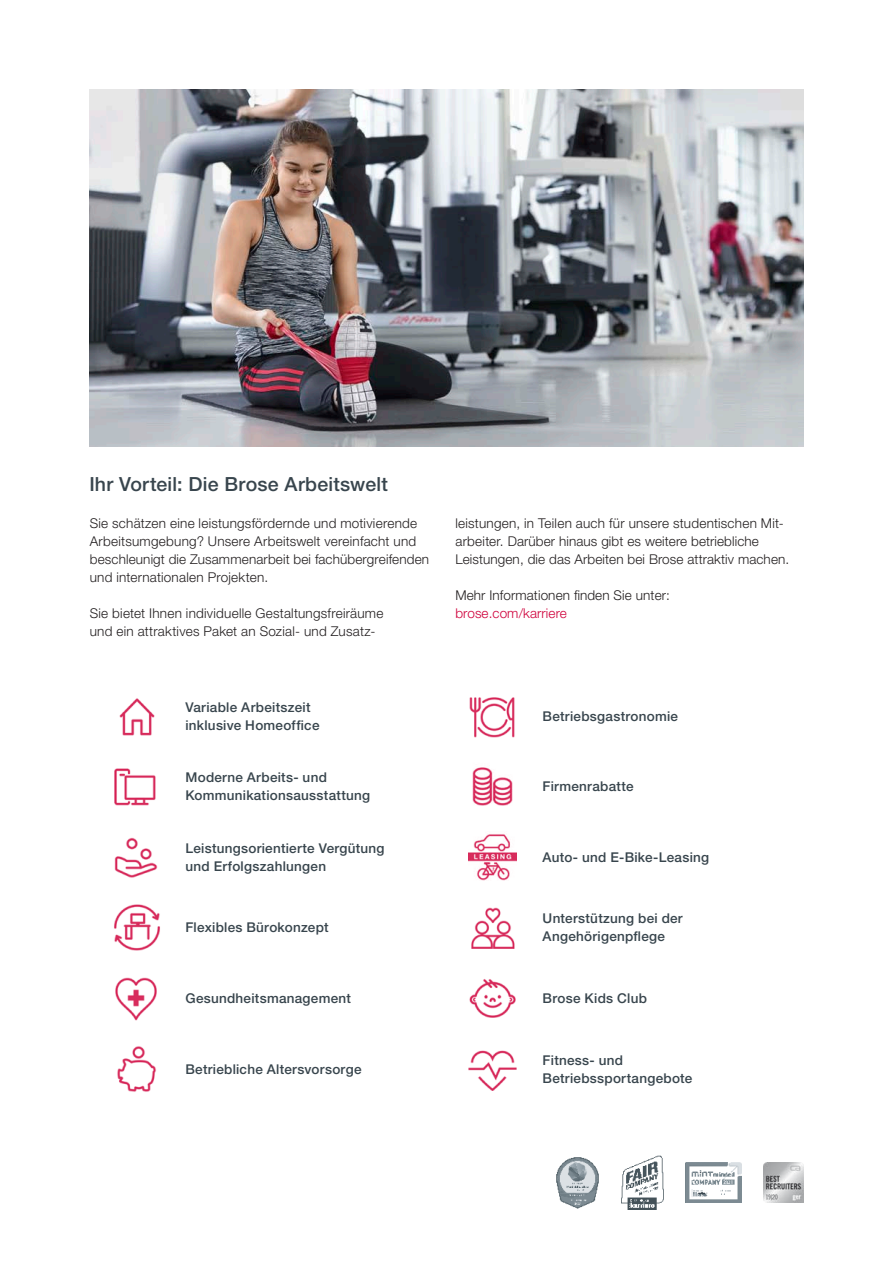
<style>
.page{position:relative;width:893px;height:1263px;background:#fff}
.page>*{position:absolute;margin:0;border:0;box-sizing:border-box;transform-origin:0 0}
.t1{font:500 19.5px "Helvetica Neue LT Pro";letter-spacing:.01em;color:#38454d}
.t2{font:300 13.5px/18px "Helvetica Neue LT Pro";letter-spacing:.015em;color:#231f20}
.t3{font:500 13.5px/18px "Helvetica Neue LT Pro";letter-spacing:.02em;color:#38454d}
.t4{font:300 13.5px "Helvetica Neue LT Pro";letter-spacing:.01em;color:#cf013b}
</style>
<div class="page">
<img style="left:556px;top:1157px;width:43px;height:52px">
<img style="left:622px;top:1156px;width:41px;height:53px">
<img style="left:763px;top:1162px;width:41px;height:41px">
<img style="left:686px;top:1162px;width:55px;height:41px">
<img style="left:89px;top:89px;width:715px;height:357px">
<img style="left:119px;top:698px;width:36px;height:37px">
<img style="left:469px;top:697px;width:46px;height:40px">
<img style="left:114px;top:768px;width:42px;height:37px">
<img style="left:472px;top:767px;width:41px;height:39px">
<img style="left:114px;top:837px;width:44px;height:41px">
<img style="left:469px;top:834px;width:47px;height:47px">
<img style="left:114px;top:904px;width:46px;height:47px">
<img style="left:471px;top:907px;width:44px;height:41px">
<img style="left:115px;top:977px;width:42px;height:44px">
<img style="left:469px;top:979px;width:47px;height:39px">
<img style="left:117px;top:1046px;width:39px;height:46px">
<img style="left:469px;top:1050px;width:47px;height:40px">
<h1 class="t1" style="left:89px;top:472px;width:300px">Ihr Vorteil: Die Brose Arbeitswelt</h1>
<p class="t2" style="left:90px;top:514px;width:341px">Sie schätzen eine leistungsfördernde und motivierende Arbeitsumgebung? Unsere Arbeitswelt vereinfacht und beschleunigt die Zusammenarbeit bei fachübergreifenden und internationalen Projekten.</p>
<p class="t2" style="left:90px;top:604px;width:295px">Sie bietet Ihnen individuelle Gestaltungsfreiräume und ein attraktives Paket an Sozial- und Zusatz-</p>
<p class="t2" style="left:455px;top:514px;width:335px">leistungen, in Teilen auch für unsere studentischen Mit&shy;arbeiter. Darüber hinaus gibt es weitere betriebliche<br>Leistungen, die das Arbeiten bei Brose attraktiv machen.</p>
<p class="t2" style="left:455px;top:586px;width:216px">Mehr Informationen finden Sie unter:</p>
<p class="t4" style="left:455px;top:605px;width:113px">brose.com/karriere</p>
<p class="t3" style="left:185px;top:697px;width:136px">Variable Arbeitszeit inklusive Homeoffice</p>
<p class="t3" style="left:543px;top:706px;width:137px">Betriebsgastronomie</p>
<p class="t3" style="left:185px;top:768px;width:186px">Moderne Arbeits- und<br>Kommunikationsausstattung</p>
<p class="t3" style="left:543px;top:777px;width:93px">Firmenrabatte</p>
<p class="t3" style="left:185px;top:839px;width:201px">Leistungsorientierte Vergütung und Erfolgszahlungen</p>
<p class="t3" style="left:543px;top:848px;width:168px">Auto- und E-Bike-Leasing</p>
<p class="t3" style="left:185px;top:918px;width:145px">Flexibles Bürokonzept</p>
<p class="t3" style="left:543px;top:909px;width:142px">Unterstützung bei der<br>Angehörigenpflege</p>
<p class="t3" style="left:185px;top:989px;width:167px">Gesundheitsmanagement</p>
<p class="t3" style="left:543px;top:989px;width:106px">Brose Kids Club</p>
<p class="t3" style="left:185px;top:1059px;width:178px">Betriebliche Altersvorsorge</p>
<p class="t3" style="left:543px;top:1050px;width:151px">Fitness- und<br>Betriebssportangebote</p>
</div>
